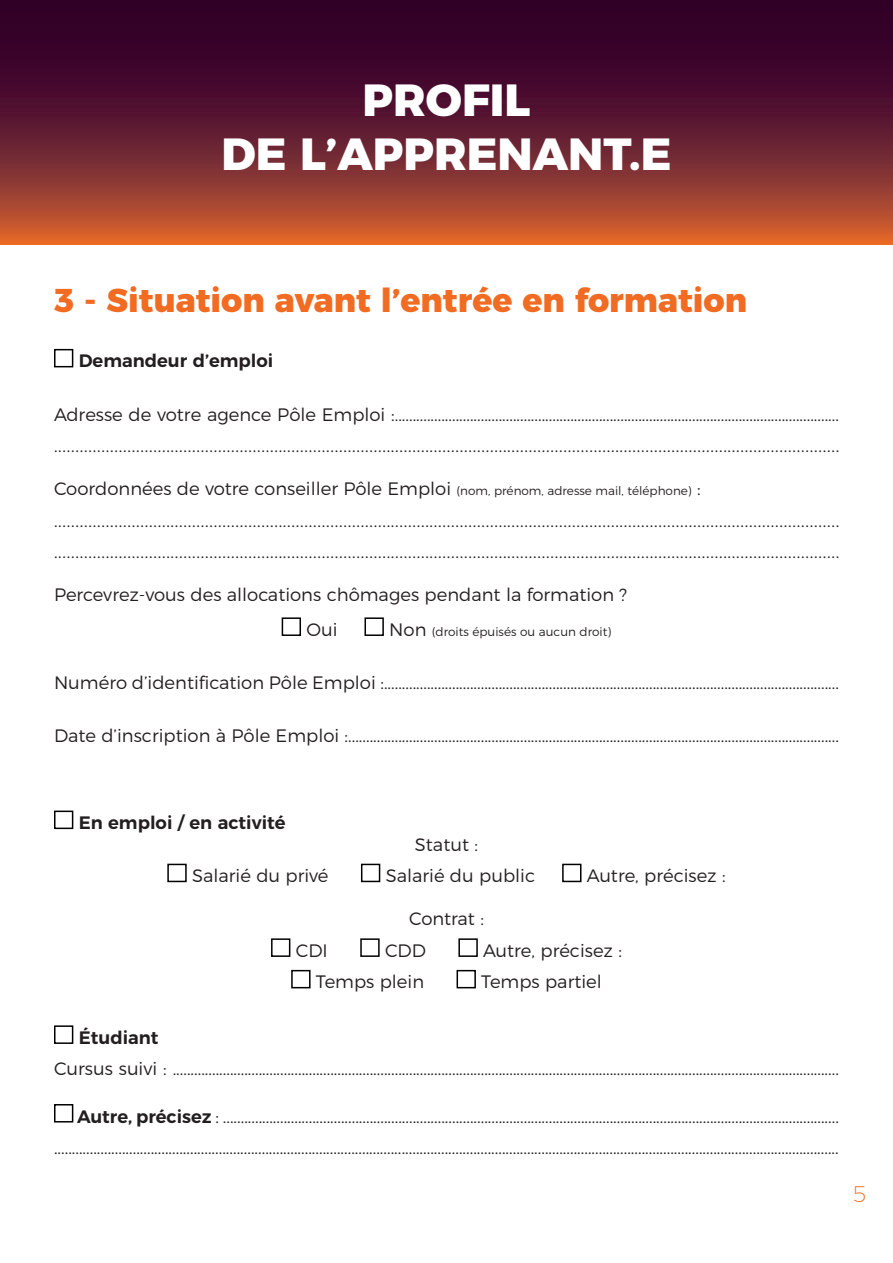
<style>
.page{position:relative;width:893px;height:1263px;background:#fff}
.page>*{position:absolute;margin:0;border:0;box-sizing:border-box;transform-origin:0 0}
.t1{font:800 45px/54px "Montserrat";color:#fff;text-align:center}
.t2{font:800 33px "Montserrat";color:#f16c22}
.t3{font:200 22.5px "Montserrat";color:#f16c22}
.t4{font:300 18px/31.5px "Montserrat";color:#231f20}
.t5{font:600 18px "Montserrat";color:#231f20}
.t6{font:300 12px "Montserrat";color:#231f20}
.s1{font-size:12px}
.s2{font-size:18px}
.s3{font-weight:600}
</style>
<div class="page">
<svg style="left:0;top:0;width:893px;height:244px;background:#69212e"></svg>
<div style="left:54px;top:349px;width:19px;height:18px;border:2px solid #000"></div>
<div style="left:282px;top:617px;width:19px;height:19px;border:2px solid #000"></div>
<div style="left:364px;top:617px;width:20px;height:19px;border:2px solid #000"></div>
<div style="left:54px;top:810px;width:19px;height:19px;border:2px solid #000"></div>
<div style="left:167px;top:864px;width:20px;height:18px;border:2px solid #000"></div>
<div style="left:361px;top:864px;width:19px;height:18px;border:2px solid #000"></div>
<div style="left:562px;top:864px;width:19px;height:18px;border:2px solid #000"></div>
<div style="left:271px;top:938px;width:19px;height:19px;border:2px solid #000"></div>
<div style="left:360px;top:938px;width:20px;height:19px;border:2px solid #000"></div>
<div style="left:458px;top:938px;width:20px;height:19px;border:2px solid #000"></div>
<div style="left:291px;top:970px;width:20px;height:18px;border:2px solid #000"></div>
<div style="left:457px;top:970px;width:19px;height:18px;border:2px solid #000"></div>
<div style="left:54px;top:1025px;width:19px;height:19px;border:2px solid #000"></div>
<div style="left:54px;top:1104px;width:19px;height:18px;border:2px solid #000"></div>
<h1 class="t1" style="left:222px;top:69px;width:451px">PROFIL<br>DE L’APPRENANT.E</h1>
<h2 class="t2" style="left:54px;top:273px;width:695px">3 - Situation avant l’entrée en formation</h2>
<p class="t5" style="left:79px;top:346px;width:196px">Demandeur d’emploi</p>
<p class="t4" style="left:54px;top:397px;width:787px">Adresse de votre agence Pôle Emploi :............................................................................................................................ ......................................................................................................................................................................................</p>
<p class="t4" style="left:54px;top:472px;width:787px">Coordonnées de votre conseiller Pôle Emploi <span class="s1">(nom, prénom, adresse mail, téléphone)</span> : ...................................................................................................................................................................................... ......................................................................................................................................................................................</p>
<p class="t4" style="left:306px;top:576px;width:322px;line-height:34.5px;text-indent:-252px">Percevrez-vous des allocations chômages pendant la formation ?<br>Oui</p>
<p class="t6" style="left:389px;top:622px;width:224px"><span class="s2">Non</span> (droits épuisés ou aucun droit)</p>
<p class="t4" style="left:54px;top:665px;width:786px">Numéro d’identification Pôle Emploi :...............................................................................................................................</p>
<p class="t4" style="left:54px;top:718px;width:786px">Date d’inscription à Pôle Emploi :.........................................................................................................................................</p>
<p class="t5" style="left:79px;top:808px;width:208px">En emploi / en activité</p>
<p class="t4" style="left:415px;top:827px;width:65px">Statut :</p>
<p class="t4" style="left:192px;top:858px;width:138px">Salarié du privé</p>
<p class="t4" style="left:386px;top:858px;width:151px">Salarié du public</p>
<p class="t4" style="left:587px;top:858px;width:140px">Autre, précisez :</p>
<p class="t4" style="left:409px;top:902px;width:76px">Contrat :</p>
<p class="t4" style="left:296px;top:933px;width:34px">CDI</p>
<p class="t4" style="left:385px;top:933px;width:43px">CDD</p>
<p class="t4" style="left:483px;top:933px;width:140px">Autre, précisez :</p>
<p class="t4" style="left:316px;top:965px;width:110px">Temps plein</p>
<p class="t4" style="left:481px;top:965px;width:122px">Temps partiel</p>
<p class="t5" style="left:79px;top:1023px;width:81px">Étudiant</p>
<p class="t4" style="left:54px;top:1052px;width:786px">Cursus suivi : ..........................................................................................................................................................................................</p>
<p class="t4" style="left:54px;top:1099px;width:786px;text-align:right"><span class="s3">Autre, précisez</span> : ............................................................................................................................................................................ ...........................................................................................................................................................................................................................</p>
<p class="t3" style="left:853px;top:1177px;width:15px">5</p>
</div>
